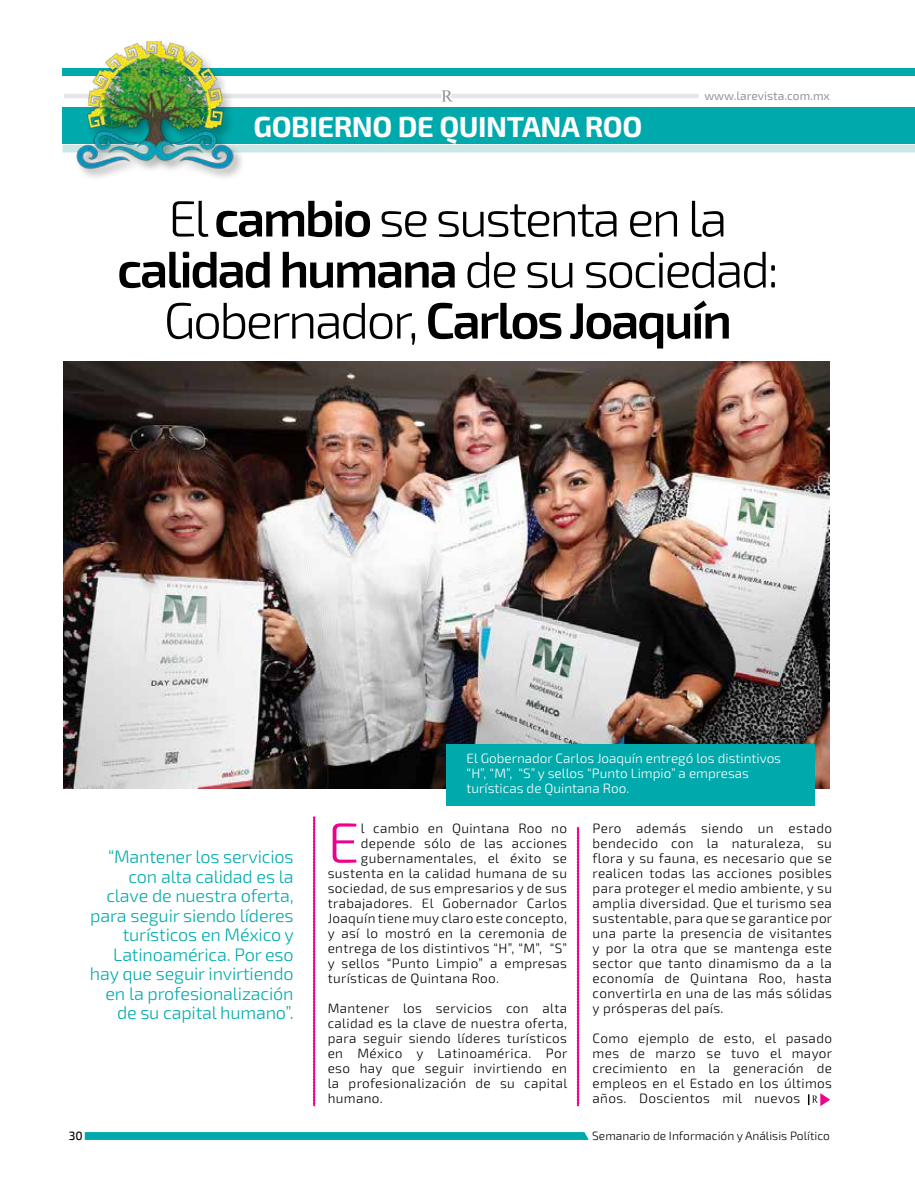
<style>
.page{position:relative;width:915px;height:1191px;background:#fff}
.page>*{position:absolute;margin:0;border:0;box-sizing:border-box;transform-origin:0 0}
.t1{font:300 57px "Exo 2";color:#ec008c}
.t2{font:300 51px/51px "Exo 2";letter-spacing:-.05em;color:#000;text-align:center}
.t3{font:700 29.1px "Exo 2";letter-spacing:-.015em;color:#fff}
.t4{font:300 18px/19.5px "Exo 2";letter-spacing:-.01em;color:#00aaac;text-align:right}
.t5{font:300 13.5px/15px "Exo 2";letter-spacing:.025em;color:#000;text-align:justify}
.t6{font:300 13.5px/15px "Exo 2";color:#fff}
.t7{font:300 12px "Exo 2";color:#000}
.t8{font:12px "Exo 2";color:#939598}
.t9{font:500 12px "Exo 2";color:#000}
.s1{font-weight:600}
</style>
<div class="page">
<hr style="left:64px;top:94px;width:377px;height:4px;background:#e6e7e8">
<hr style="left:441px;top:94px;width:257px;height:4px;background:#e6e7e8">
<svg style="left:441px;top:90px;width:12px;height:12px"></svg>
<svg style="left:85px;top:1132px;width:503px;height:8px;background:#04abad"></svg>
<svg style="left:577px;top:827px;width:1px;height:279px"></svg>
<svg style="left:313px;top:816px;width:2px;height:290px"></svg>
<svg style="left:808px;top:1093px;width:21px;height:13px"></svg>
<div style="left:62px;top:107px;width:852px;height:36px;background:#00aaac"></div>
<div style="left:252px;top:145px;width:662px;height:7px;background:#c9e9e6"></div>
<div style="left:62px;top:69px;width:852px;height:7px;background:#00aaac"></div>
<div style="left:75px;top:39px;width:171px;height:142px;background:#000;opacity:.35"></div>
<img style="left:62px;top:41px;width:190px;height:130px">
<img style="left:64px;top:361px;width:765px;height:427px">
<div style="left:446px;top:744px;width:368px;height:62px;background:#00aaac"></div>
<h3 class="t3" style="left:253px;top:109px;width:390px">GOBIERNO DE QUINTANA ROO</h3>
<p class="t8" style="left:704px;top:89px;width:127px">www.larevista.com.mx</p>
<h2 class="t2" style="left:117px;top:194px;width:663px">El <span class="s1">cambio</span> se sustenta en la <span class="s1">calidad humana</span> de su sociedad:<br>Gobernador, <span class="s1">Carlos Joaquín</span></h2>
<h3 class="t4" style="left:90px;top:847px;width:205px">“Mantener los servicios con alta calidad es la clave de nuestra oferta, para seguir siendo líderes turísticos en México y<br>Latinoamérica. Por eso hay que seguir invirtiendo en la profesionalización de su capital humano”.</h3>
<p class="t9" style="left:69px;top:1128px;width:15px">30</p>
<p class="t6" style="left:466px;top:751px;width:316px">El Gobernador Carlos Joaquín entregó los distintivos “H”, “M”, “S” y sellos “Punto Limpio” a empresas turísticas de Quintana Roo.</p>
<h1 class="t1" style="left:327px;top:810px;width:33px">E</h1>
<p class="t5" style="left:361px;top:821px;width:207px">l cambio en Quintana Roo no</p>
<p class="t5" style="left:361px;top:836px;width:208px">depende sólo de las acciones</p>
<p class="t5" style="left:361px;top:851px;width:208px">gubernamentales, el éxito se</p>
<p class="t5" style="left:327px;top:866px;width:241px">sustenta en la calidad humana de su</p>
<p class="t5" style="left:327px;top:880px;width:241px">sociedad, de sus empresarios y de sus</p>
<p class="t5" style="left:327px;top:895px;width:241px">trabajadores. El Gobernador Carlos</p>
<p class="t5" style="left:327px;top:910px;width:241px">Joaquín tiene muy claro este concepto,</p>
<p class="t5" style="left:327px;top:925px;width:241px">y así lo mostró en la ceremonia de</p>
<p class="t5" style="left:327px;top:940px;width:241px">entrega de los distintivos “H”, “M”, “S”</p>
<p class="t5" style="left:327px;top:955px;width:241px">y sellos “Punto Limpio” a empresas</p>
<p class="t5" style="left:327px;top:970px;width:173px">turísticas de Quintana Roo.</p>
<p class="t5" style="left:327px;top:1000px;width:241px">Mantener los servicios con alta calidad es la clave de nuestra oferta, para seguir siendo líderes turísticos en México y Latinoamérica. Por eso hay que seguir invirtiendo en la profesionalización de su capital humano.</p>
<p class="t5" style="left:592px;top:820px;width:241px">Pero además siendo un estado bendecido con la naturaleza, su flora y su fauna, es necesario que se realicen todas las acciones posibles para proteger el medio ambiente, y su amplia diversidad. Que el turismo sea sustentable, para que se garantice por una parte la presencia de visitantes y por la otra que se mantenga este sector que tanto dinamismo da a la economía de Quintana Roo, hasta convertirla en una de las más sólidas y prósperas del país.</p>
<p class="t5" style="left:592px;top:1030px;width:241px">Como ejemplo de esto, el pasado mes de marzo se tuvo el mayor crecimiento en la generación de empleos en el Estado en los últimos años. Doscientos mil nuevos</p>
<p class="t7" style="left:592px;top:1128px;width:239px">Semanario de Información y Análisis Político</p>
</div>
